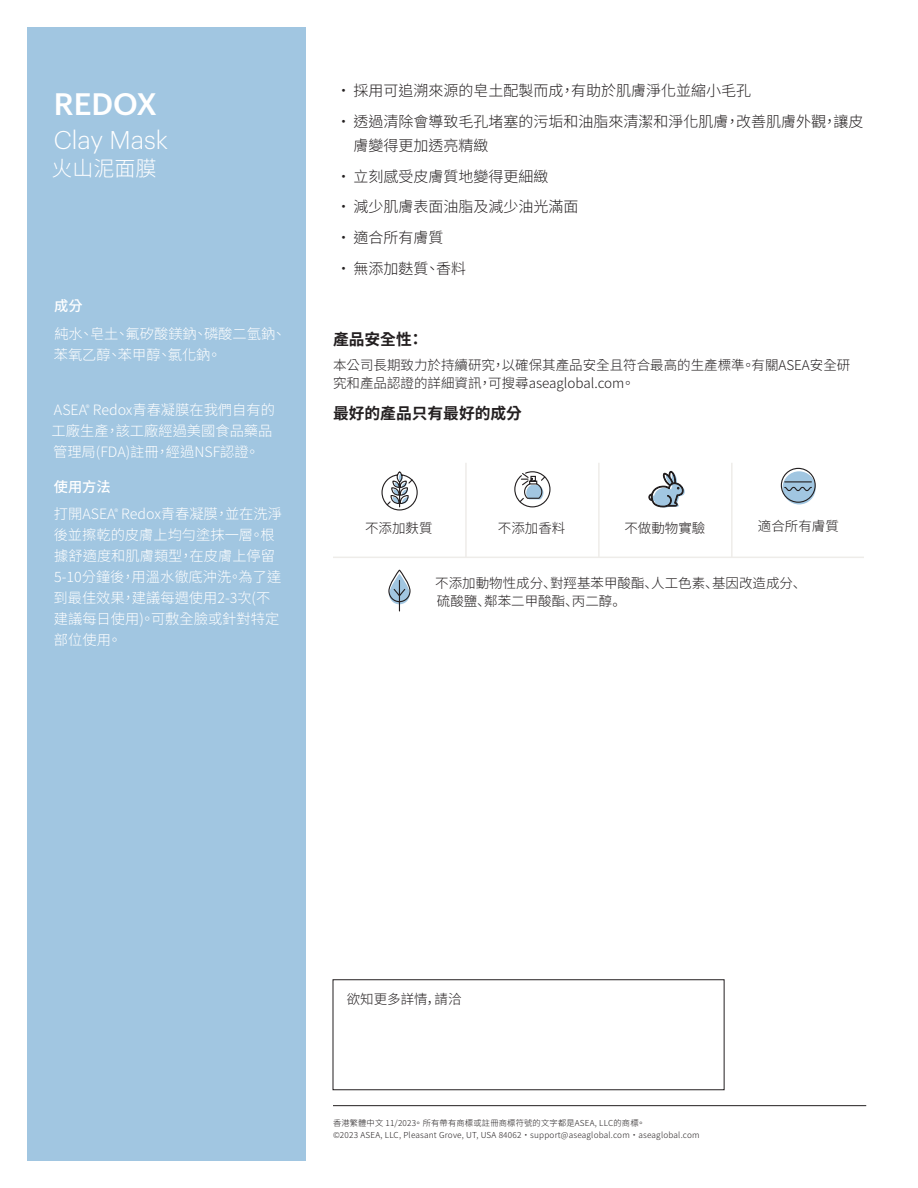
<style>
.page{position:relative;width:918px;height:1188px;background:#fff}
.page>*{position:absolute;margin:0;border:0;box-sizing:border-box;transform-origin:0 0}
.t1{font:500 30.45px "Graphik";color:#fff}
.t2{font:300 25.05px "Graphik";color:#fff}
.t3{font:300 21px "Source Han Sans TW";color:#fff}
.t4{font:700 15.75px "Source Han Sans TW";color:#231f20}
.t5{font:300 15px/24px "Source Han Sans TW";color:#231f20}
.t6{font:300 14.25px/21px "Source Han Sans TW";color:#fff}
.t7{font:500 14.25px "Source Han Sans TW";color:#fff}
.t8{font:300 13.5px/18px "Source Han Sans TW";color:#231f20}
.Zh-T_How_to_use_Center{font:300 13.5px/18px "Source Han Sans CN";color:#231f20}
.Zh-T_How_to_use{font:300 13.5px "Source Han Sans CN";color:#231f20}
.t9{font:300 8.25px "Source Han Sans HK";letter-spacing:.025em;color:#231f20}
.s1{font-family:"Source Han Sans CN"}
</style>
<div class="page">
<hr style="left:333px;top:1105px;width:533px;height:1px;background:#231f20">
<div style="left:27px;top:27px;width:279px;height:1134px;background:#a1c6e1"></div>
<div style="left:333px;top:980px;width:391px;height:110px;border:1px solid #231f20"></div>
<svg style="left:388px;top:569px;width:23px;height:43px"></svg>
<div style="left:783px;top:471px;width:33px;height:33px;background:#a1c6e1;border-radius:50%"></div>
<svg style="left:780px;top:467px;width:36px;height:36px"></svg>
<svg style="left:649px;top:471px;width:36px;height:36px"></svg>
<hr style="left:465px;top:463px;width:2px;height:95px;background:#eeece9">
<hr style="left:598px;top:463px;width:2px;height:95px;background:#eeece9">
<hr style="left:731px;top:463px;width:2px;height:95px;background:#eeece9">
<hr style="left:333px;top:557px;width:531px;height:1px;background:#eeece9">
<svg style="left:514px;top:471px;width:37px;height:37px"></svg>
<svg style="left:381px;top:471px;width:37px;height:40px"></svg>
<p class="t1" style="left:54px;top:81px;width:105px">REDOX</p>
<p class="t2" style="left:54px;top:122px;width:116px">Clay Mask</p>
<p class="t3" style="left:52px;top:157px;width:106px">火山泥面膜</p>
<p class="t7" style="left:54px;top:298px;width:30px">成分</p>
<p class="t6" style="left:54px;top:323px;width:234px">純水、皂土、氟矽酸鎂鈉、磷酸二氫鈉、苯氧乙醇、苯甲醇、氯化鈉。</p>
<p class="t6" style="left:52px;top:400px;width:225px">ASEA<sup>®</sup> Redox青春凝膜在我們自有的工廠生產，該工廠經過美國食品藥品管理局(FDA)註冊，經過NSF認證。</p>
<p class="t7" style="left:54px;top:478px;width:59px">使用方法</p>
<p class="t6" style="left:54px;top:504px;width:230px">打開ASEA<sup>®</sup> Redox青春凝膜，並在洗淨後並擦乾的皮膚上均勻塗抹一層。根據舒適度和肌膚類型，在皮膚上停留<br>5-10分鐘後，用溫水徹底沖洗。為了達到最佳效果，建議每週使用2-3次(不建議每日使用)。可敷全臉或針對特定部位使用。</p>
<p class="t5" style="left:336px;top:79px;width:416px">• 採用可追溯來源的皂土配製而成，有助於肌膚淨化並縮小毛孔</p>
<p class="t5" style="left:354px;top:110px;width:512px;text-indent:-17px">• 透過清除會導致毛孔堵塞的污垢和油脂來清潔和淨化肌膚，改善肌膚外觀，讓皮膚變得更加透亮精緻</p>
<p class="t5" style="left:336px;top:164px;width:214px">• 立刻感受皮膚質地變得更細緻</p>
<p class="t5" style="left:336px;top:195px;width:244px">• 減少肌膚表面油脂及減少油光滿面</p>
<p class="t5" style="left:336px;top:226px;width:109px">• 適合所有膚質</p>
<p class="t5" style="left:336px;top:257px;width:131px">• 無添加麩質、香料</p>
<p class="t4" style="left:333px;top:330px;width:92px">產品安全性：</p>
<p class="t8" style="left:333px;top:356px;width:519px">本公司長期致力於持續研究，以確保其產品安全且符合最高的生產標準。有關ASEA安全研究和產品認證的詳細資訊，可搜尋aseaglobal.com。</p>
<p class="t4" style="left:333px;top:405px;width:190px">最好的產品只有最好的成分</p>
<p class="Zh-T_How_to_use_Center" style="left:365px;top:520px;width:69px">不添加麩質</p>
<p class="Zh-T_How_to_use_Center" style="left:498px;top:520px;width:69px">不添加香料</p>
<p class="Zh-T_How_to_use_Center" style="left:624px;top:520px;width:82px">不做動物實驗</p>
<p class="Zh-T_How_to_use_Center" style="left:758px;top:518px;width:82px">適合所有膚質</p>
<p class="Zh-T_How_to_use_Center" style="left:435px;top:574px;width:373px">不添加動物性成分、對羥基苯甲酸酯、人工色素、基因改造成分、硫酸鹽、鄰苯二甲酸酯、丙二醇。</p>
<p class="Zh-T_How_to_use" style="left:347px;top:992px;width:116px">欲知更多詳情，請洽</p>
<p class="t9" style="left:333px;top:1118px;width:314px"><span class="s1">香港</span>繁體中文 11/2023。所有帶有商標或註冊商標符號的文字都是ASEA, LLC的商標。</p>
<p class="t9" style="left:333px;top:1130px;width:368px">©2023 ASEA, LLC, Pleasant Grove, UT, USA 84062 • support@aseaglobal.com • aseaglobal.com</p>
</div>
